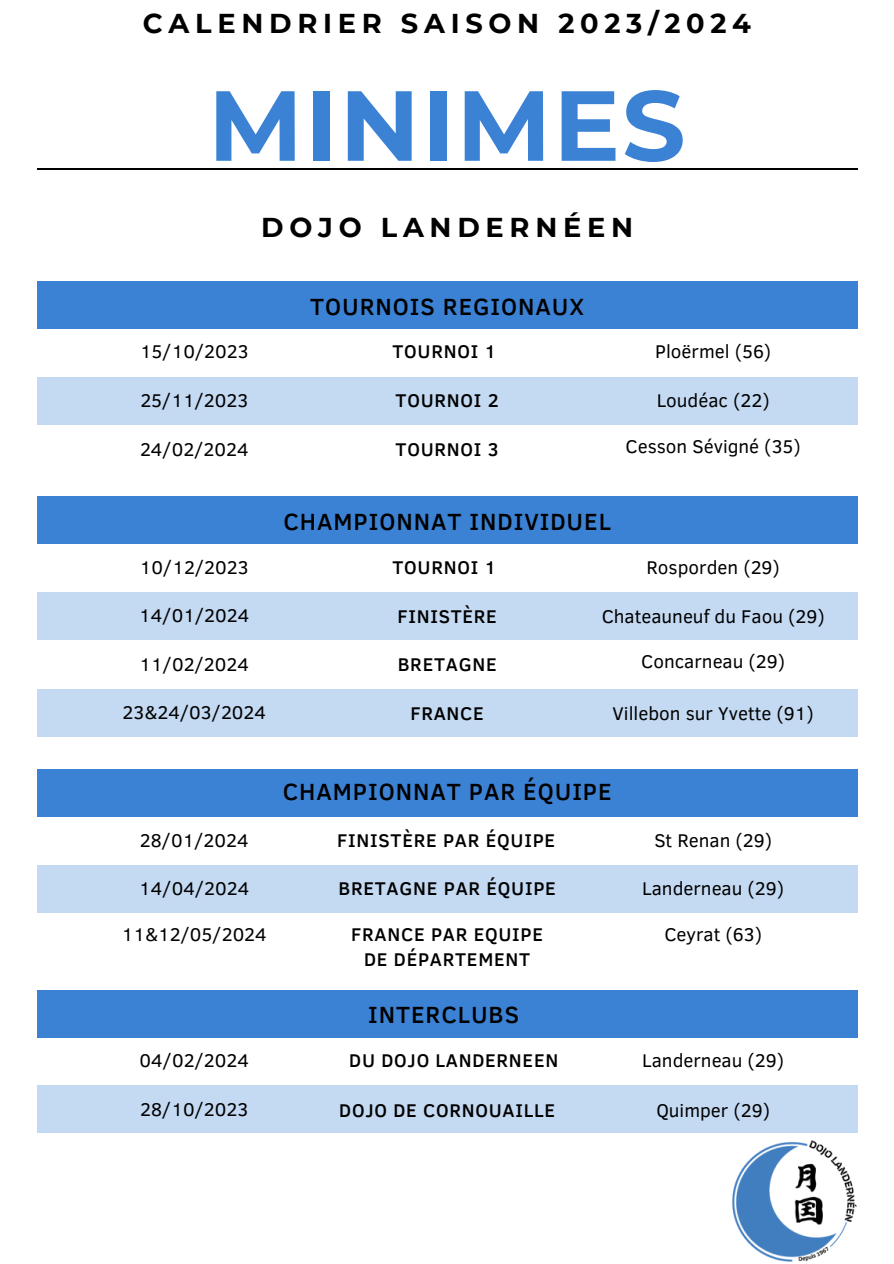
<style>
.page{position:relative;width:894px;height:1264px;background:#fff}
.page>*{position:absolute;margin:0;border:0;box-sizing:border-box;transform-origin:0 0}
.t1{font:700 99.3px "Montserrat";letter-spacing:.02em;color:#3b82d5}
.t2{font:700 27.3px "Montserrat";letter-spacing:.21em;color:#000}
.t3{font:500 24px "Clear Sans";letter-spacing:.04em;color:#000}
.t4{font:18.9px "Clear Sans";color:#000}
.t5{font:500 18.9px/24.6px "Clear Sans";letter-spacing:.04em;color:#000;text-align:center}
</style>
<div class="page">
<div style="left:0;top:282px;width:893px;height:47px;background:#3b82d5"></div>
<div style="left:0;top:377px;width:893px;height:48px;background:#c4d9f2"></div>
<div style="left:0;top:496px;width:893px;height:47px;background:#3b82d5"></div>
<div style="left:0;top:592px;width:893px;height:47px;background:#c4d9f2"></div>
<div style="left:0;top:689px;width:893px;height:47px;background:#c4d9f2"></div>
<div style="left:0;top:769px;width:893px;height:47px;background:#3b82d5"></div>
<div style="left:0;top:865px;width:893px;height:47px;background:#c4d9f2"></div>
<div style="left:0;top:989px;width:893px;height:48px;background:#3b82d5"></div>
<div style="left:0;top:1085px;width:893px;height:48px;background:#c4d9f2"></div>
<div style="left:857px;top:0;width:36px;height:1263px;background:#fff"></div>
<hr style="left:36px;top:169px;width:821px;height:1px;background:#000">
<img style="left:732px;top:1140px;width:125px;height:122px">
<div style="left:0;top:0;width:36px;height:1263px;background:#fff"></div>
<p class="t2" style="left:143px;top:7px;width:609px">CALENDRIER SAISON 2023/2024</p>
<p class="t1" style="left:208px;top:65px;width:479px">MINIMES</p>
<p class="t2" style="left:261px;top:211px;width:373px">DOJO LANDERNÉEN</p>
<p class="t4" style="left:140px;top:338px;width:110px">15/10/2023</p>
<p class="t4" style="left:140px;top:386px;width:109px">25/11/2023</p>
<p class="t4" style="left:140px;top:435px;width:110px">24/02/2024</p>
<p class="t4" style="left:140px;top:553px;width:110px">10/12/2023</p>
<p class="t4" style="left:139px;top:601px;width:112px">14/01/2024</p>
<p class="t4" style="left:140px;top:650px;width:111px">11/02/2024</p>
<p class="t3" style="left:310px;top:289px;width:275px">TOURNOIS REGIONAUX</p>
<p class="t5" style="left:392px;top:338px;width:105px">TOURNOI 1</p>
<p class="t4" style="left:655px;top:338px;width:118px">Ploërmel (56)</p>
<p class="t5" style="left:395px;top:387px;width:105px">TOURNOI 2</p>
<p class="t4" style="left:656px;top:386px;width:114px">Loudéac (22)</p>
<p class="t5" style="left:395px;top:436px;width:105px">TOURNOI 3</p>
<p class="t4" style="left:625px;top:432px;width:177px">Cesson Sévigné (35)</p>
<p class="t3" style="left:283px;top:503px;width:329px">CHAMPIONNAT INDIVIDUEL</p>
<p class="t5" style="left:392px;top:553px;width:105px">TOURNOI 1</p>
<p class="t4" style="left:646px;top:553px;width:135px">Rosporden (29)</p>
<p class="t5" style="left:397px;top:603px;width:101px">FINISTÈRE</p>
<p class="t4" style="left:601px;top:602px;width:224px">Chateauneuf du Faou (29)</p>
<p class="t5" style="left:397px;top:651px;width:100px">BRETAGNE</p>
<p class="t4" style="left:641px;top:647px;width:145px">Concarneau (29)</p>
<p class="t4" style="left:122px;top:699px;width:145px">23&amp;24/03/2024</p>
<p class="t5" style="left:410px;top:700px;width:75px">FRANCE</p>
<p class="t4" style="left:612px;top:700px;width:203px">Villebon sur Yvette (91)</p>
<p class="t4" style="left:140px;top:826px;width:110px">28/01/2024</p>
<p class="t4" style="left:139px;top:874px;width:112px">14/04/2024</p>
<p class="t3" style="left:283px;top:774px;width:330px">CHAMPIONNAT PAR ÉQUIPE</p>
<p class="t5" style="left:337px;top:826px;width:219px">FINISTÈRE PAR ÉQUIPE</p>
<p class="t4" style="left:654px;top:826px;width:119px">St Renan (29)</p>
<p class="t5" style="left:338px;top:875px;width:219px">BRETAGNE PAR ÉQUIPE</p>
<p class="t4" style="left:642px;top:874px;width:143px">Landerneau (29)</p>
<p class="t4" style="left:122px;top:920px;width:147px">11&amp;12/05/2024</p>
<p class="t4" style="left:664px;top:920px;width:99px">Ceyrat (63)</p>
<p class="t5" style="left:351px;top:921px;width:193px">FRANCE PAR EQUIPE<br>DE DÉPARTEMENT</p>
<p class="t4" style="left:140px;top:1046px;width:111px">04/02/2024</p>
<p class="t4" style="left:140px;top:1095px;width:109px">28/10/2023</p>
<p class="t3" style="left:368px;top:997px;width:152px">INTERCLUBS</p>
<p class="t5" style="left:349px;top:1047px;width:210px">DU DOJO LANDERNEEN</p>
<p class="t4" style="left:642px;top:1046px;width:143px">Landerneau (29)</p>
<p class="t5" style="left:339px;top:1096px;width:217px">DOJO DE CORNOUAILLE</p>
<p class="t4" style="left:656px;top:1096px;width:115px">Quimper (29)</p>
</div>
